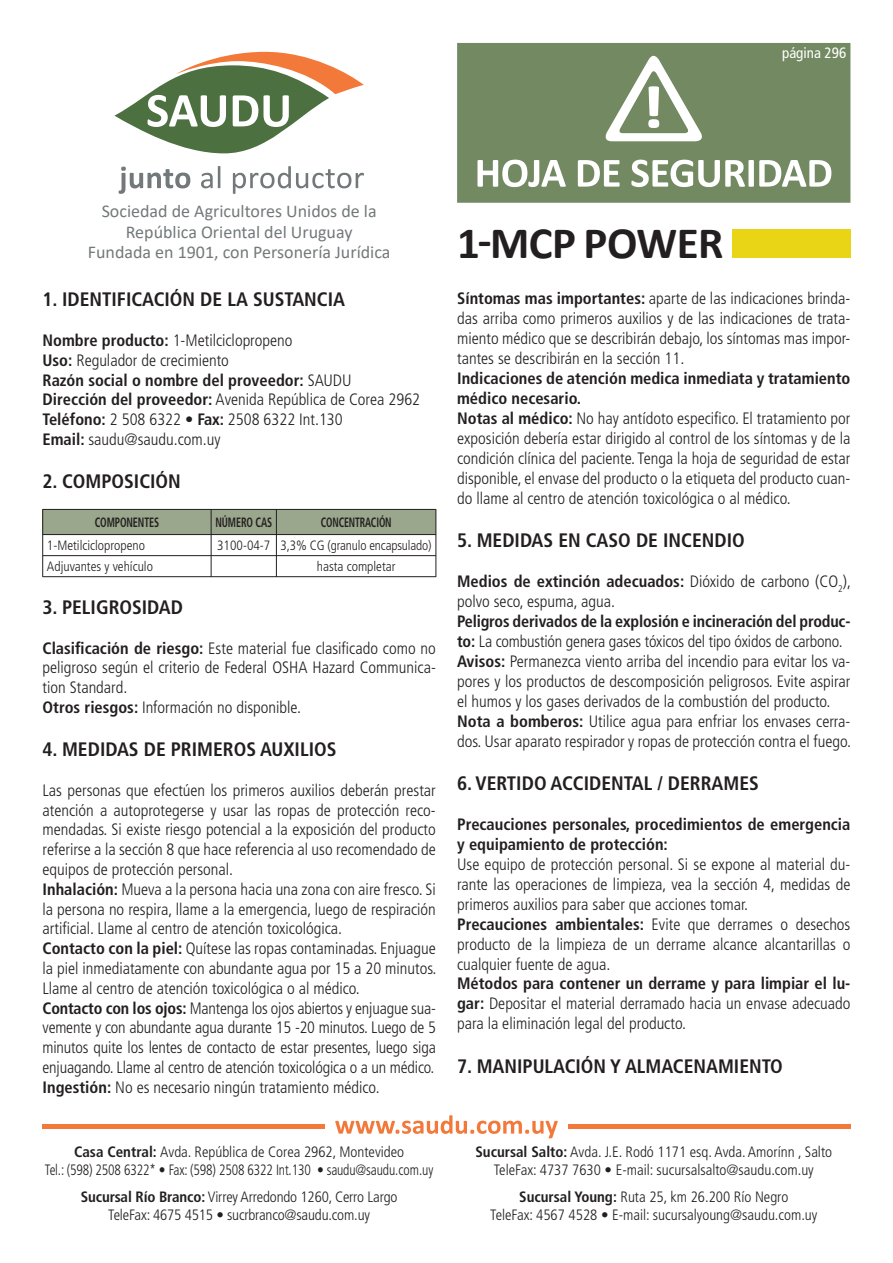
<style>
.page{position:relative;width:893px;height:1263px;background:#fff}
.page>*{position:absolute;margin:0;border:0;box-sizing:border-box;transform-origin:0 0}
.t1{font:700 45px "Calibri";letter-spacing:-.01em;color:#231f20}
.t2{font:700 condensed 19.5px "Frutiger LT Std";color:#231f20}
.t3{font:18px/21.6px "Calibri";color:#73797a;text-align:center}
.t4{font:300 condensed 16.5px/20px "Frutiger LT Std";color:#231f20}
.t5{font:700 condensed 16.5px/20px "Frutiger LT Std";color:#231f20}
.t6{font:300 condensed 15px/18px "Frutiger LT Std";color:#231f20;text-align:center}
.t7{font:condensed 15px "Frutiger LT Std";color:#fff}
.t8{font:300 condensed 13.5px/21px "Frutiger LT Std";color:#231f20}
.t9{font:700 condensed 13.5px "Frutiger LT Std";letter-spacing:-.01em;color:#231f20;scale:.75 1}
.t10{font:700 condensed 13.5px "Frutiger LT Std";letter-spacing:-.01em;color:#231f20;scale:.73 1}
.s1{font-weight:700}
</style>
<div class="page">
<svg style="left:457px;top:43px;width:393px;height:160px;background:#829674"></svg>
<svg style="left:119px;top:167px;width:71px;height:27px"></svg>
<svg style="left:201px;top:166px;width:19px;height:22px"></svg>
<svg style="left:233px;top:166px;width:131px;height:28px"></svg>
<svg style="left:114px;top:52px;width:250px;height:101px"></svg>
<div style="left:732px;top:229px;width:118px;height:29px;background:#e9d416"></div>
<svg style="left:43px;top:1125px;width:282px;height:4px"></svg>
<svg style="left:568px;top:1125px;width:282px;height:4px"></svg>
<svg style="left:335px;top:1115px;width:223px;height:23px"></svg>
<div style="left:43px;top:509px;width:168px;height:26px;background:#9aa78c"></div>
<div style="left:211px;top:509px;width:65px;height:26px;background:#9aa78c"></div>
<div style="left:277px;top:509px;width:159px;height:26px;background:#9aa78c"></div>
<hr style="left:43px;top:534px;width:393px;height:1px;background:#231f20">
<hr style="left:43px;top:555px;width:393px;height:1px;background:#231f20">
<hr style="left:43px;top:576px;width:393px;height:1px;background:#231f20">
<hr style="left:42px;top:509px;width:1px;height:68px;background:#231f20">
<hr style="left:211px;top:509px;width:1px;height:68px;background:#231f20">
<hr style="left:276px;top:509px;width:1px;height:68px;background:#231f20">
<hr style="left:436px;top:509px;width:1px;height:68px;background:#231f20">
<hr style="left:43px;top:509px;width:393px;height:1px;background:#231f20">
<p class="t7" style="left:782px;top:45px;width:66px">página 296</p>
<p class="t3" style="left:102px;top:199px;width:276px">Sociedad de Agricultores Unidos de la<br>República Oriental del Uruguay</p>
<p class="t3" style="left:88px;top:240px;width:304px">Fundada en 1901, con Personería Jurídica</p>
<p class="t2" style="left:43px;top:288px;width:304px">1. IDENTIFICACIÓN DE LA SUSTANCIA</p>
<p class="t4" style="left:43px;top:330px;width:379px"><span class="s1">Nombre producto:</span> 1-Metilciclopropeno<br><span class="s1">Uso:</span> Regulador de crecimiento<br><span class="s1">Razón social o nombre del proveedor:</span> SAUDU<br><span class="s1">Dirección del proveedor:</span> Avenida República de Corea 2962<br><span class="s1">Teléfono:</span> 2 508 6322 • <span class="s1">Fax:</span> 2508 6322 Int.130<br><span class="s1">Email:</span> saudu@saudu.com.uy</p>
<p class="t2" style="left:43px;top:470px;width:140px">2. COMPOSICIÓN</p>
<p class="t9" style="left:95px;top:514px;width:87px">COMPONENTES</p>
<p class="t9" style="left:215px;top:514px;width:77px">NÚMERO CAS</p>
<p class="t10" style="left:321px;top:514px;width:99px">CONCENTRACIÓN</p>
<p class="t8" style="left:47px;top:535px;width:108px">1-Metilciclopropeno<br>Adjuvantes y vehículo</p>
<p class="t8" style="left:317px;top:535px;width:116px;text-indent:-100px">3100-04-7 3,3% CG (granulo encapsulado) hasta completar</p>
<p class="t2" style="left:43px;top:596px;width:142px">3. PELIGROSIDAD</p>
<p class="t4" style="left:43px;top:638px;width:395px"><span class="s1">Clasificación de riesgo:</span> Este material fue clasificado como no peligroso según el criterio de Federal OSHA Hazard Communica&shy;tion Standard.<br><span class="s1">Otros riesgos:</span> Información no disponible.</p>
<p class="t2" style="left:43px;top:738px;width:295px">4. MEDIDAS DE PRIMEROS AUXILIOS</p>
<p class="t4" style="left:43px;top:780px;width:395px">Las personas que efectúen los primeros auxilios deberán prestar atención a autoprotegerse y usar las ropas de protección reco&shy;mendadas. Si existe riesgo potencial a la exposición del producto referirse a la sección 8 que hace referencia al uso recomendado de equipos de protección personal.<br><span class="s1">Inhalación:</span> Mueva a la persona hacia una zona con aire fresco. Si la persona no respira, llame a la emergencia, luego de respiración artificial. Llame al centro de atención toxicológica.<br><span class="s1">Contacto con la piel:</span> Quítese las ropas contaminadas. Enjuague la piel inmediatamente con abundante agua por 15 a 20 minutos.<br>Llame al centro de atención toxicológica o al médico.<br><span class="s1">Contacto con los ojos:</span> Mantenga los ojos abiertos y enjuague sua&shy;vemente y con abundante agua durante 15 -20 minutos. Luego de 5 minutos quite los lentes de contacto de estar presentes, luego siga enjuagando. Llame al centro de atención toxicológica o a un médico.<br><span class="s1">Ingestión:</span> No es necesario ningún tratamiento médico.</p>
<p class="t6" style="left:45px;top:1143px;width:390px"><span class="s1">Casa Central:</span> Avda. República de Corea 2962, Montevideo<br>Tel.: (598) 2508 6322* • Fax: (598) 2508 6322 Int.130 • saudu@saudu.com.uy</p>
<p class="t6" style="left:81px;top:1188px;width:318px"><span class="s1">Sucursal Río Branco:</span> Virrey Arredondo 1260, Cerro Largo<br>TeleFax: 4675 4515 • sucrbranco@saudu.com.uy</p>
<h1 class="t1" style="left:457px;top:211px;width:268px">1-MCP POWER</h1>
<p class="t4" style="left:457px;top:289px;width:395px;text-align:justify"><span class="s1">Síntomas mas importantes:</span> aparte de las indicaciones brinda&shy;das arriba como primeros auxilios y de las indicaciones de trata&shy;miento médico que se describirán debajo, los síntomas mas impor&shy;tantes se describirán en la sección 11.</p>
<p class="t4" style="left:457px;top:368px;width:395px"><span class="s1">Indicaciones de atención medica inmediata y tratamiento médico necesario.<br>Notas al médico:</span> No hay antídoto especifico. El tratamiento por exposición debería estar dirigido al control de los síntomas y de la condición clínica del paciente. Tenga la hoja de seguridad de estar disponible, el envase del producto o la etiqueta del producto cuan&shy;do llame al centro de atención toxicológica o al médico.</p>
<p class="t2" style="left:457px;top:529px;width:289px">5. MEDIDAS EN CASO DE INCENDIO</p>
<p class="t4" style="left:457px;top:571px;width:395px"><span class="s1">Medios de extinción adecuados:</span> Dióxido de carbono (CO<sub>2</sub>), polvo seco, espuma, agua.</p>
<p class="t4" style="left:457px;top:611px;width:395px"><span class="s1">Peligros derivados de la explosión e incineración del produc&shy;to:</span> La combustión genera gases tóxicos del tipo óxidos de carbono.<br><span class="s1">Avisos:</span> Permanezca viento arriba del incendio para evitar los va&shy;pores y los productos de descomposición peligrosos. Evite aspirar el humos y los gases derivados de la combustión del producto.<br><span class="s1">Nota a bomberos:</span> Utilice agua para enfriar los envases cerra&shy;dos. Usar aparato respirador y ropas de protección contra el fuego.</p>
<p class="t2" style="left:457px;top:772px;width:303px">6. VERTIDO ACCIDENTAL / DERRAMES</p>
<p class="t5" style="left:457px;top:814px;width:395px">Precauciones personales, procedimientos de emergencia y equipamiento de protección:</p>
<p class="t4" style="left:457px;top:854px;width:395px">Use equipo de protección personal. Si se expone al material du&shy;rante las operaciones de limpieza, vea la sección 4, medidas de primeros auxilios para saber que acciones tomar.<br><span class="s1">Precauciones ambientales:</span> Evite que derrames o desechos producto de la limpieza de un derrame alcance alcantarillas o cualquier fuente de agua.</p>
<p class="t4" style="left:457px;top:974px;width:395px;text-align:justify"><span class="s1">Métodos para contener un derrame y para limpiar el lu&shy;gar:</span> Depositar el material derramado hacia un envase adecuado para la eliminación legal del producto.</p>
<p class="t2" style="left:457px;top:1054px;width:327px">7. MANIPULACIÓN Y ALMACENAMIENTO</p>
<p class="t6" style="left:475px;top:1143px;width:358px"><span class="s1">Sucursal Salto:</span> Avda. J.E. Rodó 1171 esq. Avda. Amorínn , Salto<br>TeleFax: 4737 7630 • E-mail: sucursalsalto@saudu.com.uy</p>
<p class="t6" style="left:490px;top:1188px;width:329px"><span class="s1">Sucursal Young:</span> Ruta 25, km 26.200 Río Negro<br>TeleFax: 4567 4528 • E-mail: sucursalyoung@saudu.com.uy</p>
</div>
